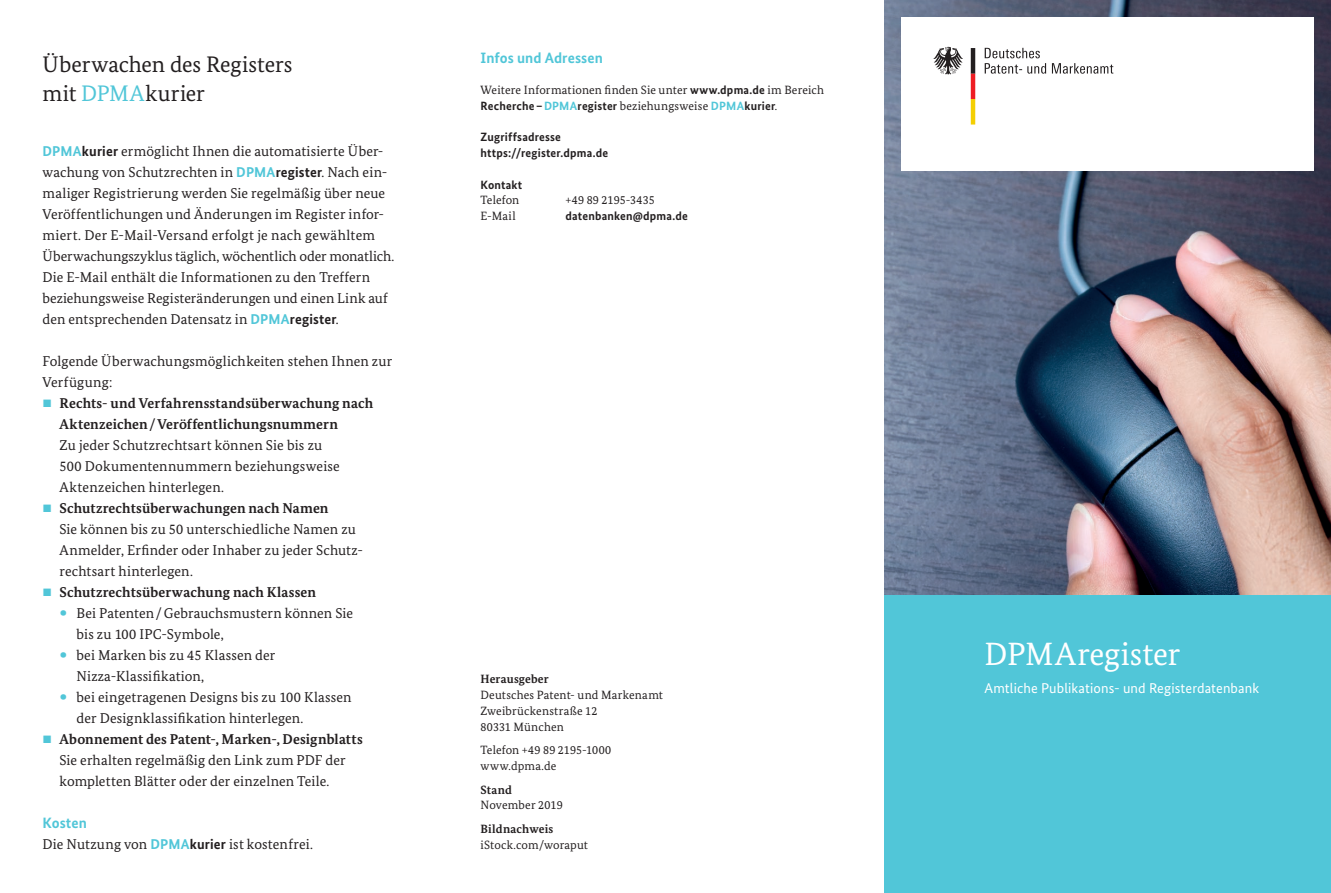
<style>
.page{position:relative;width:1331px;height:893px;background:#fff}
.page>*{position:absolute;margin:0;border:0;box-sizing:border-box;transform-origin:0 0}
.t1{font:32.25px "Bundes Serif";letter-spacing:-.005em;color:#fff}
.t2{font:22.5px/28.5px "Bundes Serif";color:#231f20}
.t3{font:700 15px "Bundes Sans";letter-spacing:.005em;color:#51c6d8}
.t4{font:14.25px/21px "Bundes Serif";letter-spacing:.005em;color:#231f20}
.t5{font:14.25px "Bundes Sans";letter-spacing:.01em;color:#fff}
.t6{font:700 14.25px "Bundes Serif";letter-spacing:.01em;color:#231f20}
.t7{font:12px/15.8px "Bundes Serif";letter-spacing:.015em;color:#231f20}
.t8{font:700 12px/15.8px "Bundes Sans";letter-spacing:.015em;color:#231f20}
.t9{font:700 12px "Bundes Serif";letter-spacing:.01em;color:#231f20}
.s1{color:#51c6d8}
.s2{font-family:"Bundes Sans";font-weight:700;color:#51c6d8}
.s3{font-family:"Bundes Sans";font-weight:700}
.s4{font-weight:700}
.s5{font-weight:700;font-size:24px;color:#51c6d8}
.s6{font-family:"Bundes Serif";font-weight:400}
</style>
<div class="page">
<img style="left:884px;top:0;width:447px;height:595px">
<div style="left:884px;top:595px;width:447px;height:298px;background:#51c6d8"></div>
<div style="left:901px;top:17px;width:413px;height:153px;background:#fff"></div>
<svg style="left:933px;top:47px;width:30px;height:28px"></svg>
<svg style="left:971px;top:48px;width:4px;height:77px"></svg>
<svg style="left:985px;top:48px;width:61px;height:26px"></svg>
<svg style="left:1052px;top:63px;width:61px;height:11px"></svg>
<h2 class="t2" style="left:43px;top:50px;width:252px">Überwachen des Registers mit <span class="s1">DPMA</span>kurier</h2>
<p class="t4" style="left:43px;top:140px;width:353px"><span class="s2">DPMA</span><span class="s3">kurier</span> ermöglicht Ihnen die automatisierte Über&shy;wachung von Schutzrechten in <span class="s2">DPMA</span><span class="s3">register</span>. Nach ein&shy;maliger Registrierung werden Sie regelmäßig über neue Veröffentlichungen und Änderungen im Register infor&shy;miert. Der E-Mail-Versand erfolgt je nach gewähltem Überwachungszyklus täglich, wöchentlich oder monatlich.</p>
<p class="t4" style="left:43px;top:267px;width:347px">Die E-Mail enthält die Informationen zu den Treffern beziehungsweise Registeränderungen und einen Link auf den entsprechenden Datensatz in <span class="s2">DPMA</span><span class="s3">register</span>.</p>
<p class="t4" style="left:43px;top:351px;width:351px">Folgende Überwachungsmöglichkeiten stehen Ihnen zur<br>Verfügung:</p>
<p class="t4" style="left:60px;top:392px;width:315px;text-indent:-17px"><span class="s1">■</span> <span class="s4">Rechts- und Verfahrensstandsüberwachung nach Aktenzeichen/Veröffentlichungsnummern<br></span>Zu jeder Schutzrechtsart können Sie bis zu<br>500 Dokumentennummern beziehungsweise Aktenzeichen hinterlegen.</p>
<p class="t4" style="left:60px;top:497px;width:305px;text-indent:-17px"><span class="s1">■</span> <span class="s4">Schutzrechtsüberwachungen nach Namen<br></span>Sie können bis zu 50 unterschiedliche Namen zu Anmelder, Erfinder oder Inhaber zu jeder Schutz&shy;rechtsart hinterlegen.</p>
<p class="t6" style="left:43px;top:583px;width:275px"><span class="s1">■</span> Schutzrechtsüberwachung nach Klassen</p>
<p class="t4" style="left:77px;top:602px;width:278px;text-indent:-17px"><span class="s5">∙</span> Bei Patenten/Gebrauchsmustern können Sie bis zu 100 IPC-Symbole,</p>
<p class="t4" style="left:77px;top:644px;width:200px;text-indent:-17px"><span class="s5">∙</span> bei Marken bis zu 45 Klassen der<br>Nizza-Klassifikation,</p>
<p class="t4" style="left:77px;top:686px;width:276px;text-indent:-17px"><span class="s5">∙</span> bei eingetragenen Designs bis zu 100 Klassen der Designklassifikation hinterlegen.</p>
<p class="t4" style="left:60px;top:728px;width:305px;text-indent:-17px"><span class="s1">■</span> <span class="s4">Abonnement des Patent-, Marken-, Designblatts<br></span>Sie erhalten regelmäßig den Link zum PDF der kompletten Blätter oder der einzelnen Teile.</p>
<h3 class="t3" style="left:43px;top:814px;width:46px">Kosten</h3>
<p class="t4" style="left:43px;top:833px;width:272px">Die Nutzung von <span class="s2">DPMA</span><span class="s3">kurier</span> ist kostenfrei.</p>
<h3 class="t3" style="left:480px;top:48px;width:124px">Infos und Adressen</h3>
<p class="t7" style="left:480px;top:82px;width:345px">Weitere Informationen finden Sie unter <span class="s3">www.dpma.de</span> im Bereich<br><span class="s3">Recherche–</span><span class="s2">DPMA</span><span class="s3">register</span> beziehungsweise <span class="s2">DPMA</span><span class="s3">kurier</span>.</p>
<p class="t8" style="left:480px;top:129px;width:129px">Zugriffsadresse https://register.dpma.de</p>
<p class="t8" style="left:480px;top:177px;width:43px">Kontakt<br><span class="s6">Telefon</span></p>
<p class="t7" style="left:566px;top:192px;width:91px">+49 89 2195-3435</p>
<p class="t7" style="left:480px;top:208px;width:37px">E-Mail</p>
<p class="t8" style="left:566px;top:208px;width:124px">datenbanken@dpma.de</p>
<h3 class="t9" style="left:480px;top:672px;width:70px">Herausgeber</h3>
<p class="t7" style="left:480px;top:687px;width:184px">Deutsches Patent- und Markenamt<br>Zweibrückenstraße 12<br>80331 München</p>
<p class="t7" style="left:480px;top:742px;width:132px">Telefon +49 89 2195-1000 www.dpma.de</p>
<p class="t7" style="left:480px;top:781px;width:84px"><span class="s4">Stand<br></span>November 2019</p>
<p class="t7" style="left:480px;top:821px;width:109px"><span class="s4">Bildnachweis </span>iStock.com/woraput</p>
<h1 class="t1" style="left:985px;top:634px;width:197px">DPMAregister</h1>
<p class="t5" style="left:984px;top:679px;width:276px">Amtliche Publikations- und Registerdatenbank</p>
</div>
